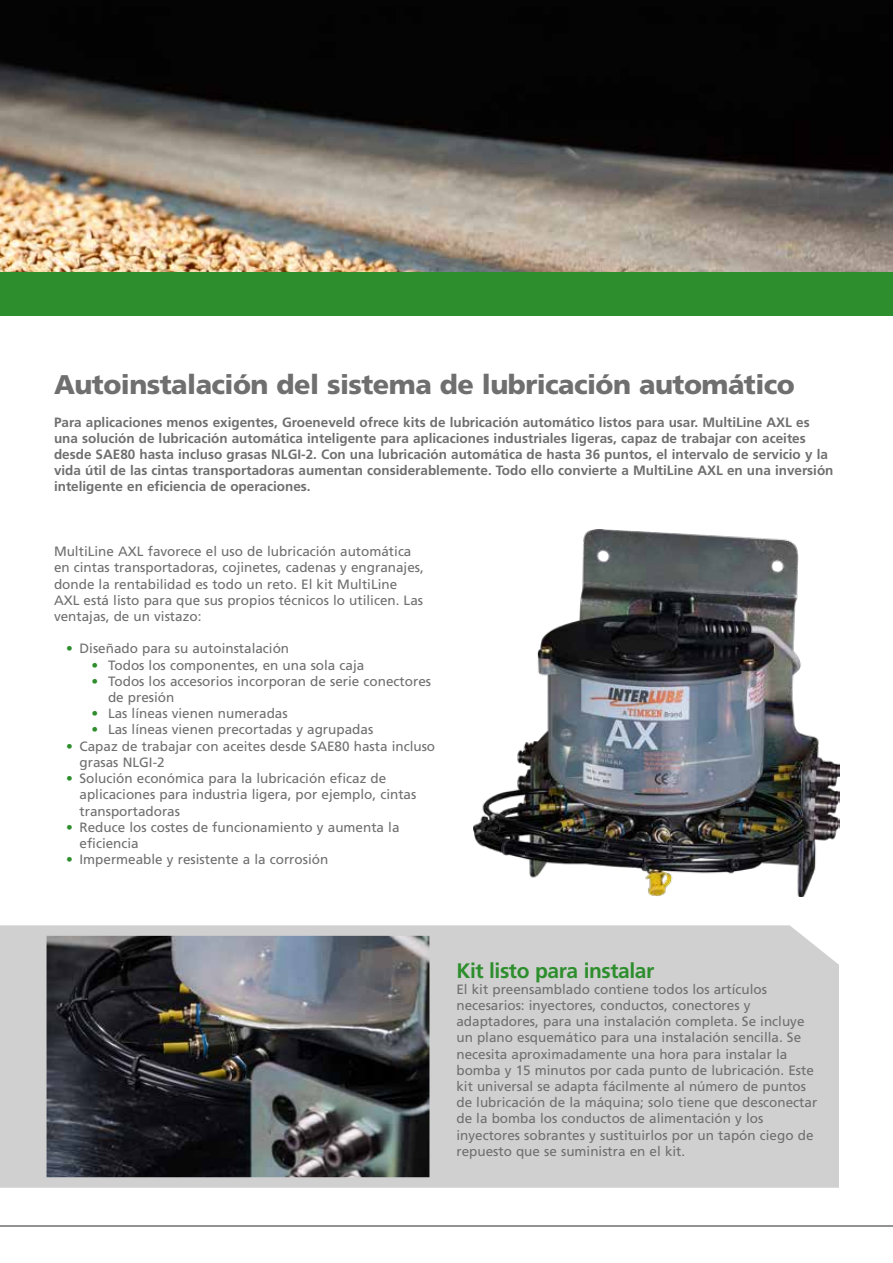
<style>
.page{position:relative;width:893px;height:1263px;background:#fff}
.page>*{position:absolute;margin:0;border:0;box-sizing:border-box;transform-origin:0 0}
.t1{font:900 27px "Frutiger LT Std";letter-spacing:-.02em;color:#706f6f}
.t2{font:700 21px "Frutiger LT Std";letter-spacing:-.02em;color:#2d8e2d}
.t3{font:13.5px/16.2px "Frutiger LT Std";color:#706f6f}
.t4{font:700 13.5px/16.2px "Frutiger LT Std";color:#706f6f}
.s1{color:#2d8e2d}
</style>
<div class="page">
<img style="left:0;top:0;width:893px;height:272px">
<img style="left:473px;top:529px;width:366px;height:367px">
<div style="left:0;top:925px;width:839px;height:263px;background:#d0d0d0"></div>
<img style="left:47px;top:936px;width:382px;height:241px">
<hr style="left:0;top:1225px;width:893px;height:2px;background:#706f6f">
<div style="left:0;top:272px;width:893px;height:44px;background:#2d8e2d"></div>
<h1 class="t1" style="left:54px;top:368px;width:742px">Autoinstalación del sistema de lubricación automático</h1>
<p class="t4" style="left:54px;top:414px;width:781px">Para aplicaciones menos exigentes, Groeneveld ofrece kits de lubricación automático listos para usar. MultiLine AXL es una solución de lubricación automática inteligente para aplicaciones industriales ligeras, capaz de trabajar con aceites desde SAE80 hasta incluso grasas NLGI-2. Con una lubricación automática de hasta 36 puntos, el intervalo de servicio y la vida útil de las cintas transportadoras aumentan considerablemente. Todo ello convierte a MultiLine AXL en una inversión inteligente en eficiencia de operaciones.</p>
<p class="t3" style="left:54px;top:543px;width:371px">MultiLine AXL favorece el uso de lubricación automática en cintas transportadoras, cojinetes, cadenas y engranajes, donde la rentabilidad es todo un reto. El kit MultiLine AXL está listo para que sus propios técnicos lo utilicen. Las ventajas, de un vistazo:</p>
<p class="t3" style="left:66px;top:641px;width:225px"><span class="s1">•</span> Diseñado para su autoinstalación</p>
<p class="t3" style="left:92px;top:657px;width:274px"><span class="s1">•</span> Todos los componentes, en una sola caja</p>
<p class="t3" style="left:108px;top:673px;width:325px;text-indent:-16px"><span class="s1">•</span> Todos los accesorios incorporan de serie conectores de presión</p>
<p class="t3" style="left:92px;top:705px;width:198px"><span class="s1">•</span> Las líneas vienen numeradas</p>
<p class="t3" style="left:92px;top:722px;width:283px"><span class="s1">•</span> Las líneas vienen precortadas y agrupadas</p>
<p class="t3" style="left:80px;top:738px;width:357px;text-indent:-14px"><span class="s1">•</span> Capaz de trabajar con aceites desde SAE80 hasta incluso grasas NLGI-2</p>
<p class="t3" style="left:80px;top:770px;width:338px;text-indent:-14px"><span class="s1">•</span> Solución económica para la lubricación eficaz de aplicaciones para industria ligera, por ejemplo, cintas transportadoras</p>
<p class="t3" style="left:80px;top:819px;width:321px;text-indent:-14px"><span class="s1">•</span> Reduce los costes de funcionamiento y aumenta la eficiencia</p>
<p class="t3" style="left:66px;top:851px;width:264px"><span class="s1">•</span> Impermeable y resistente a la corrosión</p>
<h2 class="t2" style="left:456px;top:958px;width:199px">Kit listo para instalar</h2>
<p class="t3" style="left:456px;top:981px;width:362px">El kit preensamblado contiene todos los artículos necesarios: inyectores, conductos, conectores y adaptadores, para una instalación completa. Se incluye un plano esquemático para una instalación sencilla. Se necesita aproximadamente una hora para instalar la bomba y 15 minutos por cada punto de lubricación. Este kit universal se adapta fácilmente al número de puntos de lubricación de la máquina; solo tiene que desconectar de la bomba los conductos de alimentación y los inyectores sobrantes y sustituirlos por un tapón ciego de repuesto que se suministra en el kit.</p>
</div>
